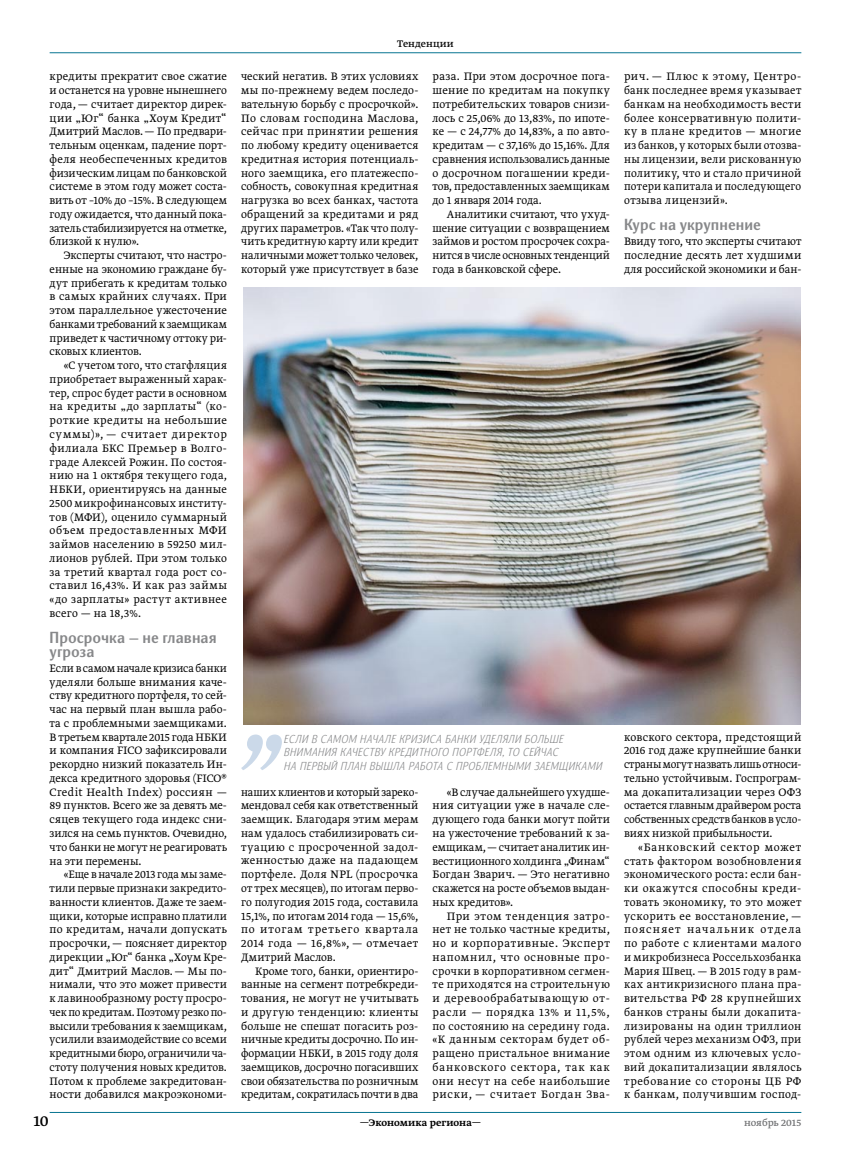
<style>
.page{position:relative;width:851px;height:1170px;background:#fff}
.page>*{position:absolute;margin:0;border:0;box-sizing:border-box;transform-origin:0 0}
.t1{font:17.5px "Greta Text Pro";color:#000}
.t2{font:700 15.62px/13.8px "Nat Grotesk";letter-spacing:.01em;color:#87888a}
.t3{font:300 12.75px/13.8px "Greta Text Pro";letter-spacing:.01em;color:#000;text-align:justify}
.t4{font:300 12.75px/13.8px "Greta Text Pro";letter-spacing:.01em;color:#000;text-align:justify;scale:.93 1}
.t5{font:300 12.75px/13.8px "Greta Text Pro";letter-spacing:.01em;color:#000;text-align:justify;scale:.95 1}
.t6{font:300 12.75px/13.8px "Greta Text Pro";letter-spacing:.01em;color:#000;text-align:justify;scale:.94 1}
.t7{font:300 12.75px/13.8px "Greta Text Pro";letter-spacing:.01em;color:#000;text-align:justify;scale:.96 1}
.t8{font:italic 300 11.25px/13.8px "Nat Grotesk Nar";letter-spacing:.135em;color:#87888a}
.t9{font:500 11.25px "Greta Text Pro";letter-spacing:.01em;color:#000}
.t10{font:11.25px "Greta Text Pro";letter-spacing:-.005em;color:#707173}
.t11{font:11.25px "Greta Text Pro";letter-spacing:.005em;color:#000}
.s1{font-family:"Swift Light C";font-weight:400}
</style>
<div class="page">
<hr style="left:50px;top:1111px;width:751px;height:1px;background:#077491">
<hr style="left:50px;top:52px;width:751px;height:1px;background:#077491">
<img style="left:243px;top:288px;width:557px;height:436px">
<svg style="left:241px;top:734px;width:41px;height:36px"></svg>
<p class="t7" style="left:50px;top:70px;width:186px">кредиты прекратит свое сжатие и останется на уровне нынешнего года, — считает директор дирек&shy;ции <span class="s1">„</span>Юг<span class="s1">“</span> банка <span class="s1">„</span>Хоум Кредит<span class="s1">“ </span>Дмитрий Маслов.— По предвари&shy;тельным оценкам, падение порт&shy;феля необеспеченных кредитов физическим лицам по банковской системе в этом году может соста&shy;вить от –10% до –15%. В следующем году ожидается, что данный пока&shy;затель стабилизируется на отметке, близкой к нулю».</p>
<p class="t5" style="left:50px;top:249px;width:188px;text-indent:14px">Эксперты считают, что настро&shy;енные на экономию граждане бу&shy;дут прибегать к кредитам только в самых крайних случаях. При этом параллельное ужесточение банками требований к заемщикам приведет к частичному оттоку ри&shy;сковых клиентов.</p>
<p class="t6" style="left:50px;top:359px;width:190px;text-indent:14px">«С учетом того, что стагфляция приобретает выраженный харак&shy;тер, спрос будет расти в основном на кредиты <span class="s1">„</span>до зарплаты<span class="s1">“</span> (ко&shy;роткие кредиты на небольшие суммы)», — считает директор филиала БКС Премьер в Волго&shy;граде Алексей Рожин. По состоя&shy;нию на 1 октября текущего года, НБКИ, ориентируясь на данные 2500 микрофинансовых институ&shy;тов (МФИ), оценило суммарный объем предоставленных МФИ займов населению в 59250 мил&shy;лионов рублей. При этом только за третий квартал года рост со&shy;ставил 16,43%. И как раз займы «до зарплаты» растут активнее всего — на 18,3%.</p>
<p class="t2" style="left:50px;top:631px;width:168px">Просрочка — не главная угроза</p>
<p class="t4" style="left:50px;top:661px;width:192px">Если в самом начале кризиса банки уделяли больше внимания каче&shy;ству кредитного портфеля, то сей&shy;час на первый план вышла рабо&shy;та с проблемными заемщиками.<br>В третьем квартале 2015 года НБКИ и компания FICO зафиксировали рекордно низкий показатель Ин&shy;декса кредитного здоровья (FICO® Credit Health Index) россиян — 89 пунктов. Всего же за девять ме&shy;сяцев текущего года индекс сни&shy;зился на семь пунктов. Очевидно, что банки немогут не реагировать на эти перемены.</p>
<p class="t4" style="left:50px;top:868px;width:192px;text-indent:14px">«Еще в начале 2013 года мы заме&shy;тили первые признаки закредито&shy;ванности клиентов. Даже те заем&shy;щики, которые исправно платили по кредитам, начали допускать просрочки, — поясняет директор дирекции <span class="s1">„</span>Юг<span class="s1">“</span> банка <span class="s1">„</span>Хоум Кре&shy;дит<span class="s1">“</span> Дмитрий Маслов. — Мы по&shy;нимали, что это может привести к лавинообразному росту просро&shy;чек по кредитам. Поэтому резко по&shy;высили требования к заемщикам, усилили взаимодействие со всеми кредитными бюро, ограничили ча&shy;стоту получения новых кредитов.<br>Потом к проблеме закредитован&shy;ности добавился макроэкономи-</p>
<p class="t11" style="left:397px;top:37px;width:58px">Тенденции</p>
<p class="t5" style="left:241px;top:70px;width:188px">ческий негатив. В этих условиях мы по-прежнему ведем последо&shy;вательную борьбу с просрочкой».<br>По словам господина Маслова, сейчас при принятии решения по любому кредиту оценивается кредитная история потенциаль&shy;ного заемщика, его платежеспо&shy;собность, совокупная кредитная нагрузка во всех банках, частота обращений за кредитами и ряд других параметров. «Так что полу&shy;чить кредитную карту или кредит наличными может только человек, который уже присутствует в базе</p>
<p class="t3" style="left:432px;top:70px;width:179px">раза. При этом досрочное пога&shy;шение по кредитам на покупку потребительских товаров снизи&shy;лось с 25,06% до 13,83%, по ипоте&shy;ке — с 24,77% до 14,83%, а по авто&shy;кредитам — с 37,16% до 15,16%. Для сравнения использовались данные о досрочном погашении креди&shy;тов, предоставленных заемщикам до 1 января 2014 года.</p>
<p class="t5" style="left:432px;top:208px;width:188px;text-indent:14px">Аналитики считают, что ухуд&shy;шение ситуации с возвращением займов и ростом просрочек сохра&shy;нится в числе основных тенденций года в банковской сфере.</p>
<p class="t3" style="left:624px;top:70px;width:179px">рич. — Плюс к этому, Центро&shy;банк последнее время указывает банкам на необходимость вести более консервативную полити&shy;ку в плане кредитов — многие из банков, у которых были отозва&shy;ны лицензии, вели рискованную политику, что и стало причиной потери капитала и последующего отзыва лицензий».</p>
<p class="t2" style="left:624px;top:218px;width:138px">Курс на укрупнение</p>
<p class="t5" style="left:624px;top:235px;width:188px">Ввиду того, что эксперты считают последние десять лет худшими для российской экономики и бан-</p>
<p class="t8" style="left:284px;top:732px;width:318px">Если в самом начале кризиса банки уделяли больше внимания ка честву кредитного портфеля, то сейчас напервый план вышла ра бота с пр облемными за емщика ми</p>
<p class="t4" style="left:241px;top:785px;width:192px">наших клиентов икоторый зареко&shy;мендовал себя как ответственный заемщик. Благодаря этим мерам нам удалось стабилизировать си&shy;туацию с просроченной задол&shy;женностью даже на падающем портфеле. Доля NPL (просрочка от трех месяцев), по итогам перво&shy;го полугодия 2015 года, составила 15,1%, по итогам 2014 года — 15,6%, по итогам третьего квартала 2014 года — 16,8%», — отмечает Дмитрий Маслов.</p>
<p class="t5" style="left:241px;top:964px;width:188px;text-indent:14px">Кроме того, банки, ориентиро&shy;ванные на сегмент потребкреди&shy;тования, не могут не учитывать и другую тенденцию: клиенты больше не спешат погасить роз&shy;ничные кредиты досрочно. По ин&shy;формации НБКИ, в 2015 году доля заемщиков, досрочно погасивших свои обязательства по розничным кредитам, сократилась почти в два</p>
<p class="t6" style="left:432px;top:785px;width:190px;text-indent:14px">«В случае дальнейшего ухудше&shy;ния ситуации уже в начале сле&shy;дующего года банки могут пойти на ужесточение требований к за&shy;емщикам,— считает аналитик ин&shy;вестиционного холдинга <span class="s1">„</span>Финам<span class="s1">“ </span>Богдан Зварич. — Это негативно скажется на росте объемов выдан&shy;ных кредитов».</p>
<p class="t3" style="left:432px;top:909px;width:179px;text-indent:14px">При этом тенденция затро&shy;нет не только частные кредиты, но и корпоративные. Эксперт напомнил, что основные про&shy;срочки в корпоративном сегмен&shy;те приходятся на строительную и деревообрабатывающую от&shy;расли — порядка 13% и 11,5%, по состоянию на середину года. «К данным секторам будет об&shy;ращено пристальное внимание банковского сектора, так как они несут на себе наибольшие риски, — считает Богдан Зва-</p>
<p class="t3" style="left:624px;top:730px;width:179px">ковского сектора, предстоящий 2016 год даже крупнейшие банки страны могут назвать лишь относи&shy;тельно устойчивым. Госпрограм&shy;ма докапитализации через ОФЗ остается главным драйвером роста собственных средств банков в усло&shy;виях низкой прибыльности.</p>
<p class="t3" style="left:624px;top:840px;width:179px;text-indent:14px">«Банковский сектор может стать фактором возобновления экономического роста: если бан&shy;ки окажутся способны креди&shy;товать экономику, то это может ускорить ее восстановление, — поясняет начальник отдела по работе с клиентами малого и микробизнеса Россельхозбанка Мария Швец. — В 2015 году в рам&shy;ках антикризисного плана пра&shy;вительства РФ 28 крупнейших банков страны были докапита&shy;лизированы на один триллион рублей через механизм ОФЗ, при этом одним из ключевых усло&shy;вий докапитализации являлось требование со стороны ЦБ РФ к банкам, получившим господ-</p>
<h1 class="t1" style="left:34px;top:1109px;width:17px">10</h1>
<p class="t9" style="left:360px;top:1114px;width:123px">—Экономика региона—</p>
<p class="t10" style="left:744px;top:1115px;width:59px">ноябрь 2015</p>
</div>
